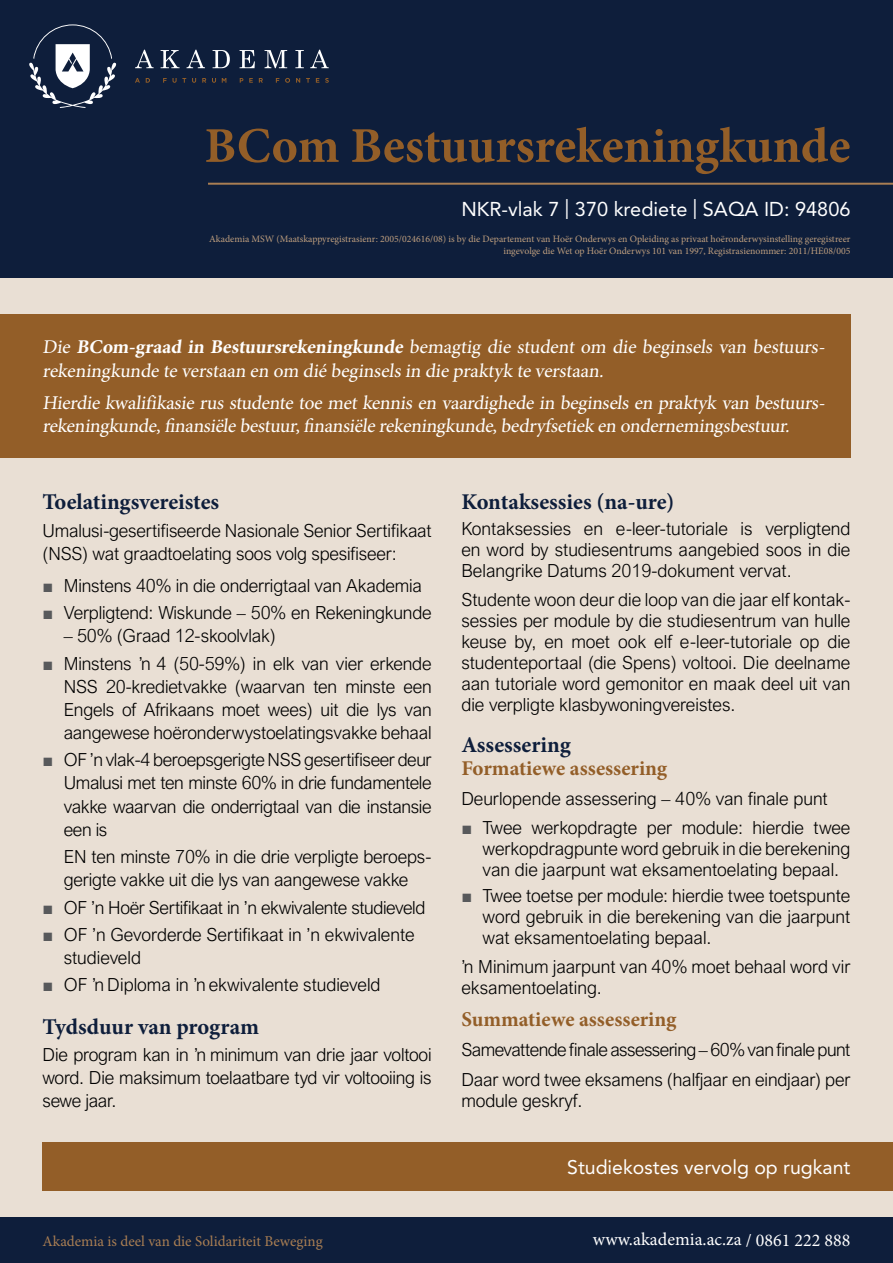
<style>
.page{position:relative;width:893px;height:1263px;background:#fff}
.page>*{position:absolute;margin:0;border:0;box-sizing:border-box;transform-origin:0 0}
.t1{font:700 50.1px "Minion Pro";color:#935e28}
.t2{font:700 22.5px "Minion Pro";color:#0e1e3b}
.t3{font:700 21px "Minion Pro";color:#935e28}
.t4{font:19.95px "Avenir LT Std";color:#fff}
.t5{font:19.5px/23.4px "Minion Pro";color:#fff}
.t6{font:19.5px "Avenir LT Std";color:#fff}
.t7{font:300 18px/21px "Arial Nova";letter-spacing:-.01em;color:#000;text-align:justify}
.t8{font:18px "Minion Pro";color:#fff}
.t9{font:15px "Minion Pro";color:#a97e53}
.t10{font:9.75px/12.6px "Minion Pro";color:#be9e7e;text-align:right}
.s1{font-weight:700}
.s2{font-family:"Arial";font-weight:400;color:#58595b}
</style>
<div class="page">
<div style="left:0;top:1217px;width:893px;height:46px;background:#0e1e3b"></div>
<div style="left:0;top:0;width:893px;height:283px;background:#0e1e3b"></div>
<svg style="left:29px;top:24px;width:87px;height:84px"></svg>
<svg style="left:135px;top:50px;width:19px;height:18px"></svg>
<svg style="left:161px;top:50px;width:19px;height:18px"></svg>
<svg style="left:187px;top:50px;width:18px;height:18px"></svg>
<svg style="left:213px;top:50px;width:17px;height:18px"></svg>
<svg style="left:240px;top:50px;width:15px;height:18px"></svg>
<svg style="left:265px;top:50px;width:22px;height:18px"></svg>
<svg style="left:295px;top:50px;width:9px;height:18px"></svg>
<svg style="left:310px;top:50px;width:19px;height:18px"></svg>
<svg style="left:135px;top:78px;width:5px;height:5px"></svg>
<svg style="left:146px;top:78px;width:4px;height:5px"></svg>
<svg style="left:163px;top:78px;width:4px;height:5px"></svg>
<svg style="left:212px;top:78px;width:4px;height:5px"></svg>
<svg style="left:173px;top:78px;width:13px;height:5px"></svg>
<svg style="left:192px;top:78px;width:4px;height:5px"></svg>
<svg style="left:202px;top:78px;width:4px;height:5px"></svg>
<svg style="left:222px;top:78px;width:4px;height:5px"></svg>
<svg style="left:240px;top:78px;width:3px;height:5px"></svg>
<svg style="left:249px;top:78px;width:4px;height:5px"></svg>
<svg style="left:259px;top:78px;width:4px;height:5px"></svg>
<svg style="left:285px;top:78px;width:5px;height:5px"></svg>
<svg style="left:296px;top:78px;width:4px;height:5px"></svg>
<svg style="left:306px;top:78px;width:4px;height:5px"></svg>
<svg style="left:316px;top:78px;width:3px;height:5px"></svg>
<svg style="left:325px;top:78px;width:4px;height:5px"></svg>
<hr style="left:208px;top:183px;width:685px;height:2px;background:#a97e53">
<div style="left:0;top:279px;width:893px;height:938px;background:#e9dfd4"></div>
<div style="left:0;top:314px;width:850px;height:144px;background:#935e28"></div>
<div style="left:43px;top:1142px;width:850px;height:49px;background:#935e28"></div>
<h1 class="t1" style="left:204px;top:111px;width:647px">BCom Bestuursrekeningkunde</h1>
<p class="t4" style="left:461px;top:197px;width:391px">NKR-vlak 7 | 370 krediete | SAQA ID: 94806</p>
<p class="t10" style="left:209px;top:232px;width:643px">Akademia MSW (Maatskappyregistrasienr: 2005/024616/08) is by die Departement van Hoër Onderwys en Opleiding as privaat hoëronderwysinstelling geregistreer ingevolge die Wet op Hoër Onderwys 101 van 1997, Registrasienommer: 2011/HE08/005</p>
<p class="t5" style="left:43px;top:335px;width:787px">Die <span class="s1">BCom-graad in Bestuursrekeningkunde</span> bemagtig die student om die beginsels van bestuurs&shy;rekeningkunde te verstaan en om dié beginsels in die praktyk te verstaan.</p>
<p class="t5" style="left:43px;top:391px;width:787px">Hierdie kwalifikasie rus studente toe met kennis en vaardighede in beginsels en praktyk van bestuurs&shy;rekeningkunde,finansiële bestuur,finansiële rekeningkunde,bedryfsetiek en ondernemingsbestuur.</p>
<p class="t2" style="left:43px;top:486px;width:178px">Toelatingsvereistes</p>
<p class="t7" style="left:43px;top:519px;width:391px;line-height:23.1px">Umalusi-gesertifiseerde Nasionale Senior Sertifikaat (NSS) wat graadtoelating soos volg spesifiseer:</p>
<p class="t7" style="left:43px;top:575px;width:381px"><span class="s2">■</span> Minstens 40% in die onderrigtaal van Akademia</p>
<p class="t7" style="left:43px;top:602px;width:391px"><span class="s2">■</span> Verpligtend: Wiskunde – 50% en Rekeningkunde</p>
<p class="t7" style="left:64px;top:625px;width:213px">– 50% (Graad 12-skoolvlak)</p>
<p class="t7" style="left:64px;top:652px;width:369px;line-height:23.1px;text-indent:-21px"><span class="s2">■</span> Minstens ’n 4 (50-59%) in elk van vier erkende NSS 20-kredietvakke (waarvan ten minste een Engels of Afrikaans moet wees) uit die lys van aangewese hoëronderwystoelatingsvakke behaal</p>
<p class="t7" style="left:64px;top:748px;width:369px;line-height:23.1px;text-indent:-21px"><span class="s2">■</span> OF ’n vlak-4 beroepsgerigte NSS gesertifiseer deur Umalusi met ten minste 60% in drie fundamentele vakke waarvan die onderrigtaal van die instansie een is</p>
<p class="t7" style="left:64px;top:845px;width:368px;line-height:23.1px">EN ten minste 70% in die drie verpligte beroeps&shy;gerigte vakke uit die lys van aangewese vakke</p>
<p class="t7" style="left:43px;top:897px;width:384px"><span class="s2">■</span> OF ’n Hoër Sertifikaat in ’n ekwivalente studieveld</p>
<p class="t7" style="left:64px;top:923px;width:352px;line-height:23.1px;text-indent:-21px"><span class="s2">■</span> OF ’n Gevorderde Sertifikaat in ’n ekwivalente studieveld</p>
<p class="t7" style="left:43px;top:975px;width:339px"><span class="s2">■</span> OF ’n Diploma in ’n ekwivalente studieveld</p>
<p class="t2" style="left:43px;top:1010px;width:218px">Tydsduur van program</p>
<p class="t7" style="left:43px;top:1043px;width:391px;line-height:23.1px">Die program kan in ’n minimum van drie jaar voltooi word. Die maksimum toelaatbare tyd vir voltooiing is sewe jaar.</p>
<p class="t2" style="left:461px;top:486px;width:215px">Kontaksessies (na-ure)</p>
<p class="t7" style="left:461px;top:518px;width:391px">Kontaksessies en e-leer-tutoriale is verpligtend en word by studiesentrums aangebied soos in die Belangrike Datums 2019-dokument vervat.</p>
<p class="t7" style="left:461px;top:589px;width:391px">Studente woon deur die loop van die jaar elf kontak&shy;sessies per module by die studiesentrum van hulle keuse by, en moet ook elf e-leer-tutoriale op die studenteportaal (die Spens) voltooi. Die deelname aan tutoriale word gemonitor en maak deel uit van die verpligte klasbywoningvereistes.</p>
<p class="t2" style="left:461px;top:729px;width:111px">Assessering</p>
<p class="t3" style="left:461px;top:754px;width:207px">Formatiewe assessering</p>
<p class="t7" style="left:461px;top:788px;width:368px">Deurlopende assessering – 40% van finale punt</p>
<p class="t7" style="left:483px;top:817px;width:369px;text-indent:-21px"><span class="s2">■</span> Twee werkopdragte per module: hierdie twee werkopdragpunte word gebruik in die berekening van die jaarpunt wat eksamentoelating bepaal.</p>
<p class="t7" style="left:483px;top:885px;width:369px;text-indent:-21px"><span class="s2">■</span> Twee toetse per module: hierdie twee toetspunte word gebruik in die berekening van die jaarpunt wat eksamentoelating bepaal.</p>
<p class="t7" style="left:461px;top:956px;width:391px">’n Minimum jaarpunt van 40% moet behaal word vir eksamentoelating.</p>
<p class="t3" style="left:461px;top:1004px;width:217px">Summatiewe assessering</p>
<p class="t7" style="left:461px;top:1034px;width:391px;line-height:30.2px">Samevattende finale assessering – 60% van finale punt<br>Daar word twee eksamens (halfjaar en eindjaar) per</p>
<p class="t7" style="left:461px;top:1090px;width:123px">module geskryf.</p>
<p class="t6" style="left:567px;top:1155px;width:285px">Studiekostes vervolg op rugkant</p>
<p class="t9" style="left:43px;top:1231px;width:282px">Akademia is deel van die Solidariteit Beweging</p>
<p class="t8" style="left:593px;top:1227px;width:259px">www.akademia.ac.za / 0861 222 888</p>
</div>
